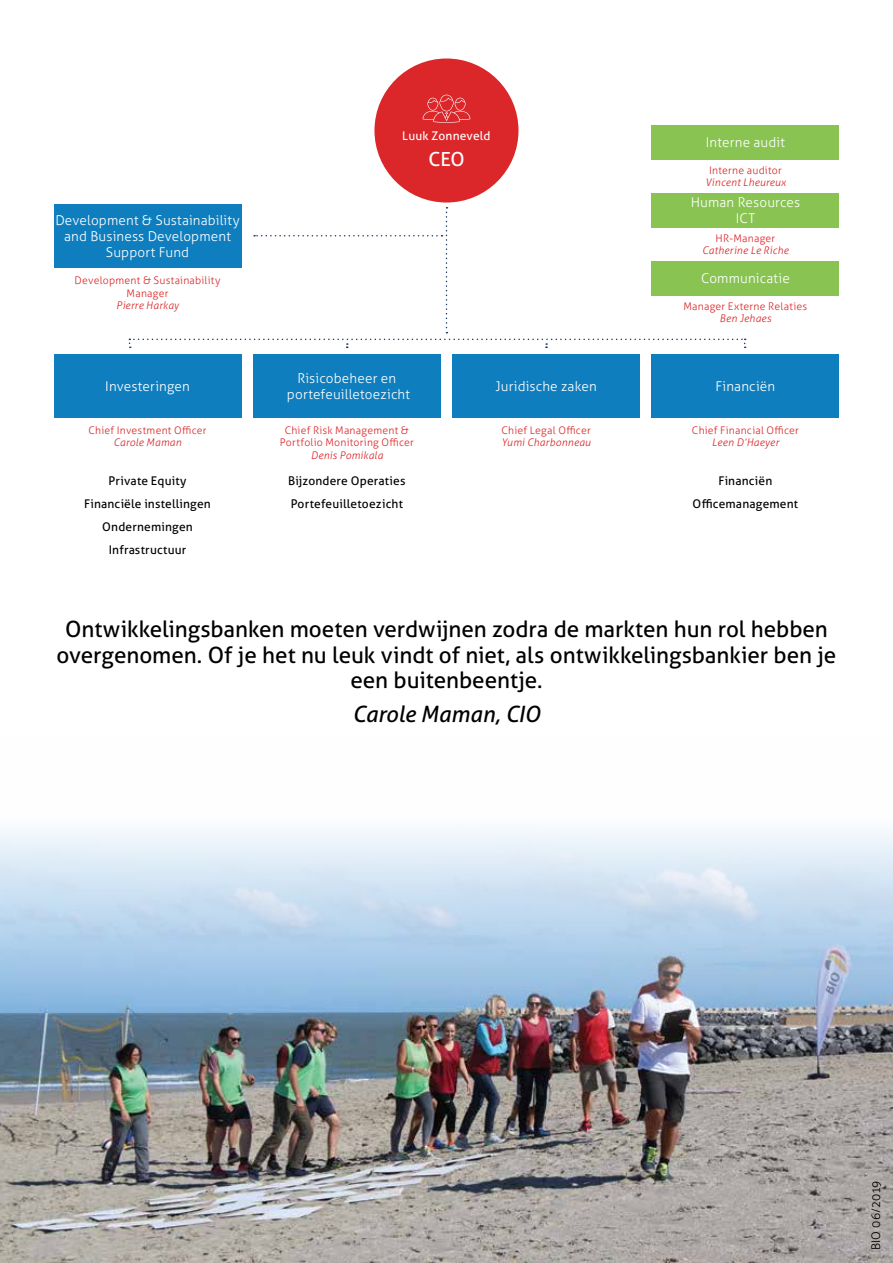
<style>
.page{position:relative;width:893px;height:1263px;background:#fff}
.page>*{position:absolute;margin:0;border:0;box-sizing:border-box;transform-origin:0 0}
.t1{font:22.5px/25.5px "Aller";letter-spacing:-.005em;color:#000;text-align:center}
.t2{font:italic 22.5px "Aller";letter-spacing:-.005em;color:#000}
.t3{font:19.5px "Aller";color:#fff}
.t4{font:300 13.5px/16.2px "Aller";letter-spacing:.01em;color:#fff;text-align:center}
.t5{font:12px/23px "Aller";letter-spacing:.015em;color:#000;text-align:center}
.t6{font:12px "Aller";letter-spacing:.015em;color:#fff}
.t7{font:300 12px "Aller";letter-spacing:.005em;color:#000}
.t8{font:300 10.5px/12.6px "Aller";letter-spacing:.02em;color:#dc272a;text-align:center}
.t9{font:italic 300 10.5px "Aller";letter-spacing:.02em;color:#dc272a}
</style>
<div class="page">
<img style="left:0;top:830px;width:893px;height:433px">
<svg style="left:254px;top:207px;width:193px;height:126px"></svg>
<svg style="left:129px;top:339px;width:617px;height:9px"></svg>
<div style="left:652px;top:354px;width:187px;height:63px;background:#0f7ebf"></div>
<div style="left:253px;top:354px;width:187px;height:63px;background:#0f7ebf"></div>
<div style="left:54px;top:354px;width:187px;height:63px;background:#0f7ebf"></div>
<div style="left:453px;top:354px;width:187px;height:63px;background:#0f7ebf"></div>
<div style="left:54px;top:204px;width:187px;height:64px;background:#0f7ebf"></div>
<div style="left:372px;top:56px;width:149px;height:149px;background:#dc272a;border-radius:50%"></div>
<div style="left:370px;top:54px;width:153px;height:153px;border:4px solid #fff;border-radius:50%"></div>
<svg style="left:423px;top:95px;width:47px;height:28px"></svg>
<div style="left:652px;top:125px;width:187px;height:34px;background:#89c453"></div>
<div style="left:652px;top:261px;width:187px;height:34px;background:#89c453"></div>
<div style="left:652px;top:193px;width:187px;height:34px;background:#89c453"></div>
<p class="t4" style="left:55px;top:212px;width:186px">Development &amp; Sustainability and Business Development<br>Support Fund</p>
<p class="t8" style="left:75px;top:274px;width:147px">Development &amp; Sustainability<br>Manager</p>
<p class="t9" style="left:116px;top:299px;width:64px">Pierre Harkay</p>
<p class="t4" style="left:105px;top:378px;width:86px">Investeringen</p>
<p class="t8" style="left:89px;top:424px;width:119px">Chief Investment Officer</p>
<p class="t9" style="left:114px;top:436px;width:69px">Carole Maman</p>
<p class="t5" style="left:84px;top:469px;width:128px">Private Equity<br>Financiële instellingen<br>Ondernemingen<br>Infrastructuur</p>
<p class="t6" style="left:402px;top:129px;width:90px">Luuk Zonneveld</p>
<h2 class="t3" style="left:428px;top:148px;width:38px">CEO</h2>
<p class="t4" style="left:287px;top:370px;width:125px">Risicobeheer en portefeuilletoezicht</p>
<p class="t8" style="left:280px;top:424px;width:136px">Chief Risk Management &amp;<br>Portfolio Monitoring Officer</p>
<p class="t9" style="left:311px;top:449px;width:74px">Denis Pomikala</p>
<p class="t5" style="left:288px;top:469px;width:119px;text-align:left">Bijzondere Operaties<br>Portefeuilletoezicht</p>
<p class="t4" style="left:495px;top:378px;width:103px">Juridische zaken</p>
<p class="t8" style="left:502px;top:424px;width:91px">Chief Legal Officer</p>
<p class="t9" style="left:501px;top:436px;width:91px">Yumi Charbonneau</p>
<p class="t4" style="left:706px;top:134px;width:81px">Interne audit</p>
<p class="t8" style="left:709px;top:164px;width:74px">Interne auditor</p>
<p class="t9" style="left:705px;top:176px;width:82px">Vincent Lheureux</p>
<p class="t4" style="left:691px;top:194px;width:111px">Human Resources<br>ICT</p>
<p class="t8" style="left:716px;top:232px;width:61px">HR-Manager</p>
<p class="t9" style="left:702px;top:244px;width:88px">Catherine Le Riche</p>
<p class="t4" style="left:701px;top:270px;width:90px">Communicatie</p>
<p class="t8" style="left:683px;top:300px;width:125px">Manager Externe Relaties</p>
<p class="t9" style="left:720px;top:312px;width:53px">Ben Jehaes</p>
<p class="t4" style="left:716px;top:378px;width:61px">Financiën</p>
<p class="t8" style="left:692px;top:424px;width:108px">Chief Financial Officer</p>
<p class="t9" style="left:712px;top:436px;width:69px">Leen D’Haeyer</p>
<p class="t5" style="left:693px;top:469px;width:107px">Financiën<br>Officemanagement</p>
<h1 class="t1" style="left:57px;top:617px;width:781px">Ontwikkelingsbanken moeten verdwijnen zodra de markten hun rol hebben overgenomen. Of je het nu leuk vindt of niet, als ontwikkelingsbankier ben je een buitenbeentje.</h1>
<h1 class="t2" style="left:353px;top:701px;width:189px">Carole Maman, CIO</h1>
<p class="t7" style="left:869px;top:1250px;width:71px;rotate:-90deg">BIO 06/2019</p>
</div>
